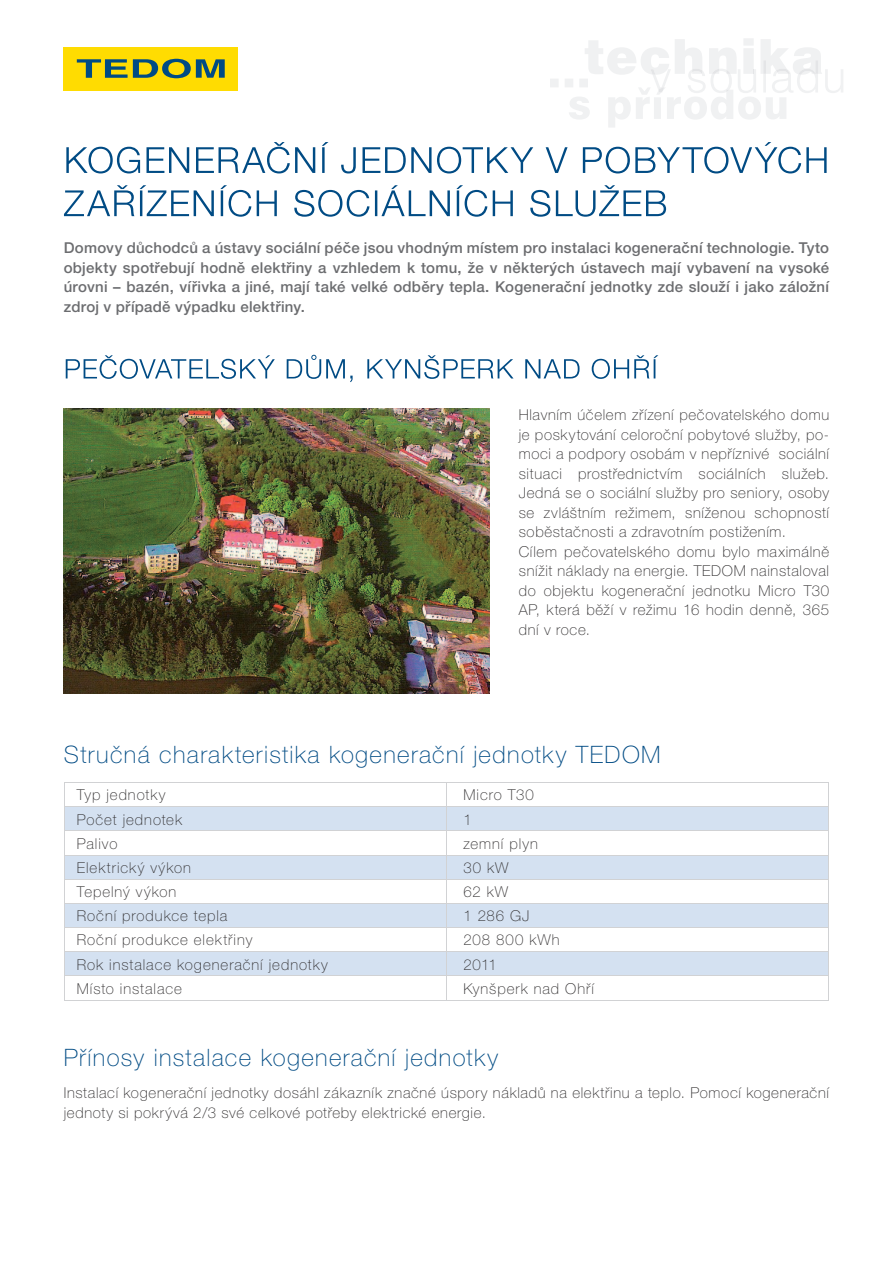
<style>
.page{position:relative;width:893px;height:1263px;background:#fff}
.page>*{position:absolute;margin:0;border:0;box-sizing:border-box;transform-origin:0 0}
.t1{font:100 24px "Helvetica Neue CE";letter-spacing:.055em;color:#004b84}
.t2{font:100 15px/19.5px "Helvetica Neue CE";letter-spacing:.045em;color:#312f30}
.t3{font:500 15px/19.5px "Helvetica Neue CE";letter-spacing:.015em;color:#6c6d70;text-align:justify}
.t4{font:100 15px "Helvetica Neue CE";letter-spacing:.065em;color:#312f30}
.t5{font:100 15px "Helvetica Neue CE";letter-spacing:.07em;color:#312f30}
</style>
<div class="page">
<img style="left:64px;top:408px;width:425px;height:285px">
<div style="left:64px;top:47px;width:174px;height:43px;background:#ffdc01"></div>
<svg style="left:77px;top:59px;width:148px;height:19px"></svg>
<svg style="left:550px;top:38px;width:293px;height:89px"></svg>
<svg style="left:66px;top:355px;width:592px;height:27px"></svg>
<hr style="left:64px;top:782px;width:382px;height:1px;background:#d1d2d4">
<hr style="left:446px;top:782px;width:383px;height:1px;background:#d1d2d4">
<svg style="left:64px;top:783px;width:765px;height:217px"></svg>
<hr style="left:64px;top:1000px;width:382px;height:1px;background:#d1d2d4">
<hr style="left:446px;top:1000px;width:383px;height:1px;background:#d1d2d4">
<svg style="left:64px;top:185px;width:602px;height:32px"></svg>
<svg style="left:66px;top:142px;width:761px;height:31px"></svg>
<p class="t3" style="left:64px;top:238px;width:767px">Domovy důchodců a ústavy sociální péče jsou vhodným místem pro instalaci kogenerační technologie. Tyto objekty spotřebují hodně elektřiny a vzhledem k tomu, že v některých ústavech mají vybavení na vysoké úrovni – bazén, vířivka a jiné, mají také velké odběry tepla. Kogenerační jednotky zde slouží i jako záložní zdroj v případě výpadku elektřiny.</p>
<p class="t2" style="left:519px;top:405px;width:312px">Hlavním účelem zřízení pečovatelského domu je poskytování celoroční pobytové služby, po&shy;moci a podpory osobám v nepříznivé sociální situaci prostřednictvím sociálních služeb.<br>Jedná se o sociální služby pro seniory, osoby se zvláštním režimem, sníženou schopností soběstačnosti a zdravotním postižením.<br>Cílem pečovatelského domu bylo maximálně snížit náklady na energie. TEDOM nainstaloval do objektu kogenerační jednotku Micro T30<br>AP, která běží v režimu 16 hodin denně, 365 dní v roce.</p>
<h1 class="t1" style="left:64px;top:741px;width:598px">Stručná charakteristika kogenerační jednotky TEDOM</h1>
<p class="t4" style="left:77px;top:786px;width:90px">Typ jednotky</p>
<p class="t4" style="left:463px;top:786px;width:72px">Micro T30</p>
<p class="t4" style="left:77px;top:811px;width:107px">Počet jednotek</p>
<p class="t2" style="left:463px;top:809px;width:10px">1</p>
<p class="t2" style="left:77px;top:833px;width:42px">Palivo</p>
<p class="t4" style="left:463px;top:835px;width:76px">zemní plyn</p>
<p class="t4" style="left:77px;top:859px;width:116px">Elektrický výkon</p>
<p class="t2" style="left:463px;top:858px;width:47px">30 kW</p>
<p class="t4" style="left:77px;top:883px;width:101px">Tepelný výkon</p>
<p class="t2" style="left:463px;top:882px;width:46px">62 kW</p>
<p class="t4" style="left:77px;top:907px;width:152px">Roční produkce tepla</p>
<p class="t2" style="left:463px;top:906px;width:67px">1 286 GJ</p>
<p class="t4" style="left:77px;top:932px;width:177px">Roční produkce elektřiny</p>
<p class="t5" style="left:463px;top:932px;width:98px">208 800 kWh</p>
<p class="t4" style="left:77px;top:956px;width:253px">Rok instalace kogenerační jednotky</p>
<p class="t2" style="left:463px;top:954px;width:35px">2011</p>
<p class="t2" style="left:77px;top:979px;width:107px">Místo instalace</p>
<p class="t4" style="left:463px;top:980px;width:132px">Kynšperk nad Ohří</p>
<h1 class="t1" style="left:64px;top:1044px;width:436px">Přínosy instalace kogenerační jednotky</h1>
<p class="t2" style="left:64px;top:1083px;width:767px">Instalací kogenerační jednotky dosáhl zákazník značné úspory nákladů na elektřinu a teplo. Pomocí kogenerační jednoty si pokrývá 2/3 své celkové potřeby elektrické energie.</p>
</div>
